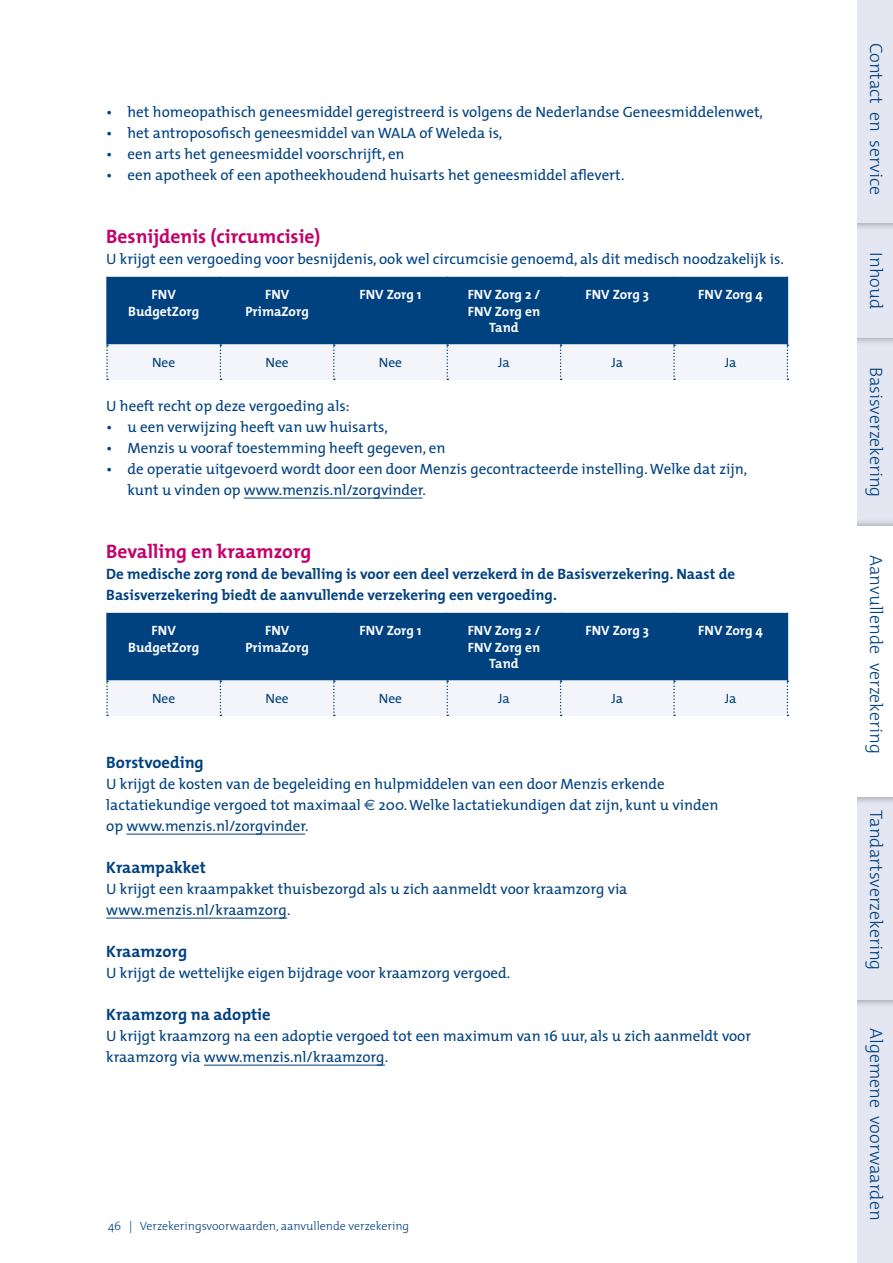
<style>
.page{position:relative;width:893px;height:1263px;background:#fff}
.page>*{position:absolute;margin:0;border:0;box-sizing:border-box;transform-origin:0 0}
.t1{font:700 19.5px "The Mix";color:#c3006b}
.t2{font:300 18px "The Mix";color:#004180}
.t3{font:700 16.5px "The Mix";color:#004180}
.t4{font:15px/21px "The Mix";color:#004180}
.t5{font:700 15px/21px "The Mix";color:#004180}
.t6{font:700 13.5px/16.2px "The Mix";color:#fff;text-align:center}
.t7{font:13.5px "The Mix";color:#004180}
.t8{font:300 12px "The Mix";color:#004180}
.s1{font-family:"Euro Sans"}
.s2{font-size:16.5px;color:#e4e7f2}
.s3{font-size:16.5px;color:#fff}
</style>
<div class="page">
<hr style="left:244px;top:498px;width:179px;height:1px;background:#004180">
<hr style="left:127px;top:834px;width:178px;height:1px;background:#004180">
<hr style="left:106px;top:918px;width:181px;height:1px;background:#004180">
<hr style="left:204px;top:1065px;width:181px;height:1px;background:#004180">
<div style="left:108px;top:277px;width:679px;height:67px;background:#004180"></div>
<hr style="left:333px;top:277px;width:2px;height:67px;background:#004180">
<hr style="left:446px;top:277px;width:2px;height:67px;background:#004180">
<hr style="left:560px;top:277px;width:1px;height:67px;background:#004180">
<hr style="left:220px;top:277px;width:1px;height:67px;background:#004180">
<div style="left:106px;top:344px;width:682px;height:36px;background:#f4f5fa"></div>
<hr style="left:106px;top:277px;width:2px;height:67px;background:#004180">
<hr style="left:673px;top:277px;width:2px;height:67px;background:#004180">
<hr style="left:787px;top:277px;width:1px;height:67px;background:#004180">
<div style="left:108px;top:613px;width:679px;height:67px;background:#004180"></div>
<hr style="left:333px;top:613px;width:2px;height:67px;background:#004180">
<hr style="left:446px;top:613px;width:2px;height:67px;background:#004180">
<hr style="left:560px;top:613px;width:1px;height:67px;background:#004180">
<hr style="left:220px;top:613px;width:1px;height:67px;background:#004180">
<div style="left:106px;top:680px;width:682px;height:36px;background:#f4f5fa"></div>
<hr style="left:106px;top:613px;width:2px;height:67px;background:#004180">
<hr style="left:673px;top:613px;width:2px;height:67px;background:#004180">
<hr style="left:787px;top:613px;width:1px;height:67px;background:#004180">
<div style="left:845px;top:945px;width:48px;height:318px;background:#e4e7f2"></div>
<div style="left:837px;top:763px;width:56px;height:246px;background:#000;opacity:.4"></div>
<div style="left:845px;top:770px;width:48px;height:230px;background:#e4e7f2"></div>
<div style="left:845px;top:338px;width:48px;height:188px;background:#e4e7f2"></div>
<div style="left:837px;top:519px;width:56px;height:286px;background:#000;opacity:.4"></div>
<div style="left:845px;top:526px;width:48px;height:270px;background:#fff"></div>
<div style="left:837px;top:196px;width:56px;height:150px;background:#000;opacity:.4"></div>
<div style="left:845px;top:203px;width:48px;height:135px;background:#e4e7f2"></div>
<div style="left:837px;top:0;width:56px;height:231px;background:#000;opacity:.4"></div>
<div style="left:845px;top:0;width:48px;height:222px;background:#e4e7f2"></div>
<div style="left:829px;top:0;width:28px;height:1263px;background:#fff"></div>
<p class="t4" style="left:106px;top:101px;width:658px">• het homeopathisch geneesmiddel geregistreerd is volgens de Nederlandse Geneesmiddelenwet,</p>
<p class="t4" style="left:106px;top:122px;width:398px">• het antroposofisch geneesmiddel van WALA of Weleda is,</p>
<p class="t4" style="left:106px;top:143px;width:300px">• een arts het geneesmiddel voorschrijft, en</p>
<p class="t4" style="left:106px;top:164px;width:520px">• een apotheek of een apotheekhoudend huisarts het geneesmiddel aflevert.</p>
<h1 class="t1" style="left:106px;top:220px;width:216px">Besnijdenis (circumcisie)</h1>
<p class="t4" style="left:106px;top:248px;width:679px">U krijgt een vergoeding voor besnijdenis, ook wel circumcisie genoemd, als dit medisch noodzakelijk is.</p>
<p class="t6" style="left:128px;top:286px;width:72px">FNV<br>BudgetZorg</p>
<p class="t6" style="left:245px;top:286px;width:65px">FNV<br>PrimaZorg</p>
<p class="t6" style="left:360px;top:286px;width:63px">FNV Zorg 1</p>
<p class="t6" style="left:468px;top:286px;width:74px">FNV Zorg 2 /<br>FNV Zorg en<br>Tand</p>
<p class="t6" style="left:586px;top:286px;width:65px">FNV Zorg 3</p>
<p class="t6" style="left:698px;top:286px;width:66px">FNV Zorg 4</p>
<p class="t7" style="left:152px;top:351px;width:25px">Nee</p>
<p class="t7" style="left:265px;top:351px;width:25px">Nee</p>
<p class="t7" style="left:379px;top:351px;width:25px">Nee</p>
<p class="t7" style="left:498px;top:351px;width:13px">Ja</p>
<p class="t7" style="left:611px;top:351px;width:13px">Ja</p>
<p class="t7" style="left:725px;top:351px;width:13px">Ja</p>
<p class="t4" style="left:106px;top:395px;width:245px">U heeft recht op deze vergoeding als:</p>
<p class="t4" style="left:106px;top:416px;width:283px">• u een verwijzing heeft van uw huisarts,</p>
<p class="t4" style="left:106px;top:437px;width:341px">• Menzis u vooraf toestemming heeft gegeven, en</p>
<p class="t4" style="left:128px;top:458px;width:621px;text-indent:-21px">• de operatie uitgevoerd wordt door een door Menzis gecontracteerde instelling. Welke dat zijn, kunt u vinden op www.menzis.nl/zorgvinder.</p>
<h1 class="t1" style="left:106px;top:535px;width:207px">Bevalling en kraamzorg</h1>
<p class="t5" style="left:106px;top:563px;width:630px">De medische zorg rond de bevalling is voor een deel verzekerd in de Basisverzekering. Naast de<br>Basisverzekering biedt de aanvullende verzekering een vergoeding.</p>
<p class="t6" style="left:128px;top:622px;width:72px">FNV<br>BudgetZorg</p>
<p class="t6" style="left:245px;top:622px;width:65px">FNV<br>PrimaZorg</p>
<p class="t6" style="left:360px;top:622px;width:63px">FNV Zorg 1</p>
<p class="t6" style="left:468px;top:622px;width:74px">FNV Zorg 2 /<br>FNV Zorg en<br>Tand</p>
<p class="t6" style="left:586px;top:622px;width:65px">FNV Zorg 3</p>
<p class="t6" style="left:698px;top:622px;width:66px">FNV Zorg 4</p>
<p class="t7" style="left:152px;top:687px;width:25px">Nee</p>
<p class="t7" style="left:265px;top:687px;width:25px">Nee</p>
<p class="t7" style="left:379px;top:687px;width:25px">Nee</p>
<p class="t7" style="left:498px;top:687px;width:13px">Ja</p>
<p class="t7" style="left:611px;top:687px;width:13px">Ja</p>
<p class="t7" style="left:725px;top:687px;width:13px">Ja</p>
<p class="t3" style="left:106px;top:749px;width:99px">Borstvoeding</p>
<p class="t4" style="left:106px;top:773px;width:614px">U krijgt de kosten van de begeleiding en hulpmiddelen van een door Menzis erkende lactatiekundige vergoed tot maximaal <span class="s1">€</span> 200. Welke lactatiekundigen dat zijn, kunt u vinden op www.menzis.nl/zorgvinder.</p>
<p class="t3" style="left:106px;top:854px;width:101px">Kraampakket</p>
<p class="t4" style="left:106px;top:878px;width:523px">U krijgt een kraampakket thuisbezorgd als u zich aanmeldt voor kraamzorg via www.menzis.nl/kraamzorg.</p>
<p class="t3" style="left:106px;top:938px;width:82px">Kraamzorg</p>
<p class="t4" style="left:106px;top:962px;width:405px">U krijgt de wettelijke eigen bijdrage voor kraamzorg vergoed.</p>
<p class="t3" style="left:106px;top:1001px;width:166px">Kraamzorg na adoptie</p>
<p class="t4" style="left:106px;top:1025px;width:646px">U krijgt kraamzorg na een adoptie vergoed tot een maximum van 16 uur, als u zich aanmeldt voor kraamzorg via www.menzis.nl/kraamzorg.</p>
<p class="t8" style="left:108px;top:1216px;width:303px">46 | Verzekeringsvoorwaarden, aanvullende verzekering</p>
<p class="t2" style="left:891px;top:43px;width:154px;rotate:90deg">Contact<span class="s2">_</span>en<span class="s2">_</span>service</p>
<p class="t2" style="left:891px;top:252px;width:58px;rotate:90deg">Inhoud</p>
<p class="t2" style="left:891px;top:367px;width:132px;rotate:90deg">Basisverzekering</p>
<p class="t2" style="left:891px;top:555px;width:200px;rotate:90deg">Aanvullende<span class="s3">_</span>verzekering</p>
<p class="t2" style="left:891px;top:810px;width:161px;rotate:90deg">Tandartsverzekering</p>
<p class="t2" style="left:891px;top:1028px;width:194px;rotate:90deg">Algemene<span class="s2">_</span>voorwaarden</p>
</div>
